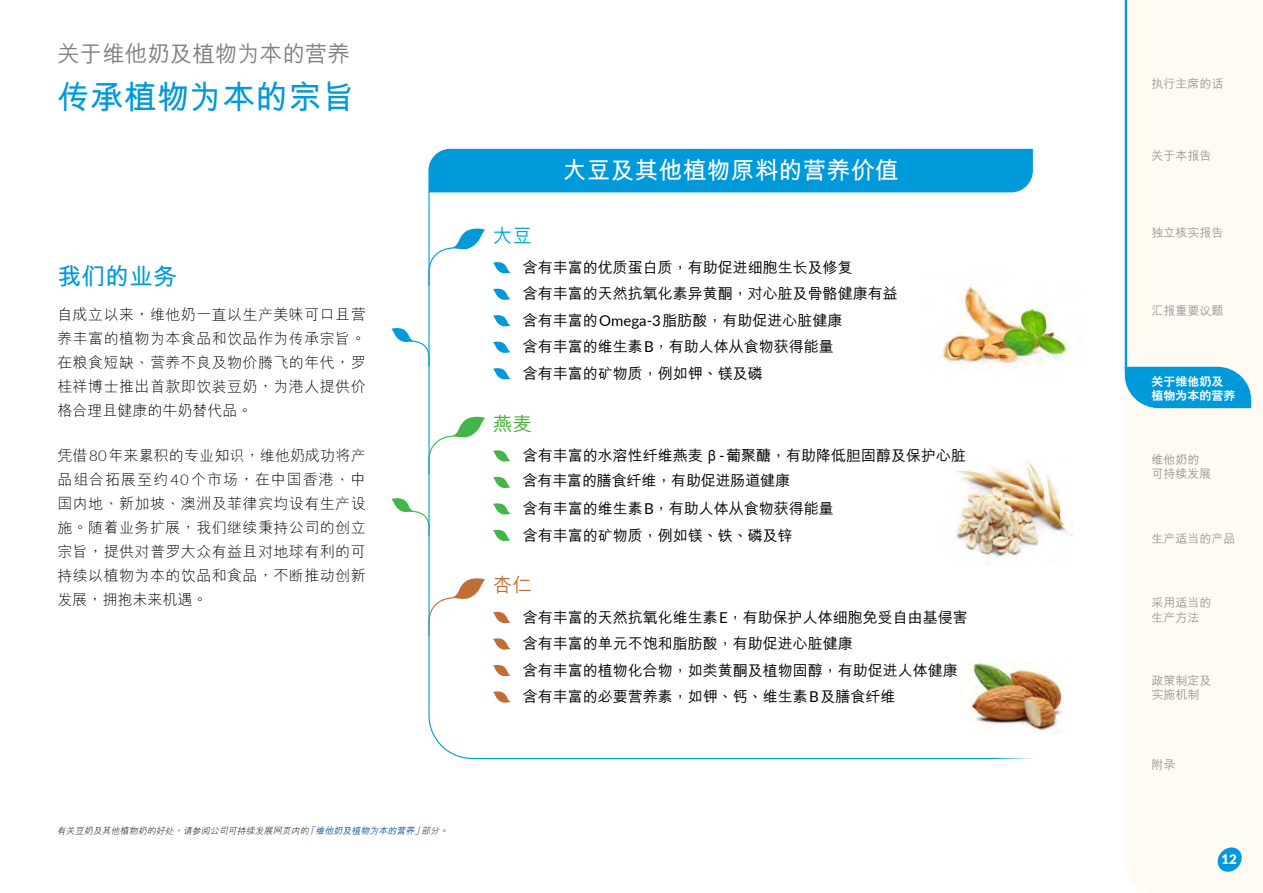
<style>
.page{position:relative;width:1263px;height:893px;background:#fff}
.page>*{position:absolute;margin:0;border:0;box-sizing:border-box;transform-origin:0 0}
.t1{font:700 33px "M Hei HKS";color:#0099d9}
.t2{font:700 24px "M Hei HKS";color:#fff}
.t3{font:700 24px "M Hei HKS";color:#0099d9}
.t4{font:500 22.5px "M Hei HKS";color:#808080}
.t5{font:500 19.5px "M Hei HKS";color:#00a6d9}
.t6{font:500 19.5px "M Hei HKS";color:#45b035}
.t7{font:500 19.5px "M Hei HKS";color:#c16e36}
.t8{font:500 15px/26.5px "M Hei HKS";color:#000}
.t9{font:300 15px/24px "M Hei HKS";letter-spacing:.03em;color:#000;text-align:justify}
.t10{font:900 13.2px "Lato";color:#fff}
.t11{font:500 12px/14.4px "M Hei HKS";color:#999}
.t12{font:800 12px/14.4px "C Hei 2 HKS";color:#fff}
.t13{font:italic 300 9px "M Hei HKS";color:#000}
.s1{font-family:"Lato"}
.s2{font-family:"Lato";font-weight:400}
.s3{font-weight:500;color:#15599f}
</style>
<div class="page">
<img style="left:1041px;top:672px;width:22px;height:59px">
<img style="left:1041px;top:311px;width:35px;height:49px">
<img style="left:1041px;top:474px;width:32px;height:62px">
<div style="left:1125px;top:0;width:138px;height:893px;background:#fffbf2"></div>
<hr style="left:1125px;top:0;width:2px;height:370px;background:#0099d9">
<svg style="left:1216px;top:846px;width:27px;height:27px"></svg>
<svg style="left:1124px;top:366px;width:128px;height:43px;background:#23a6dc"></svg>
<svg style="left:391px;top:498px;width:37px;height:25px"></svg>
<svg style="left:428px;top:193px;width:613px;height:567px"></svg>
<div style="left:428px;top:148px;width:605px;height:45px;background:#0099d9"></div>
<svg style="left:428px;top:227px;width:57px;height:60px"></svg>
<svg style="left:391px;top:327px;width:39px;height:40px"></svg>
<h3 class="t4" style="left:57px;top:37px;width:294px">關於維他奶及植物為本的營養</h3>
<h1 class="t1" style="left:57px;top:72px;width:298px">傳承植物為本的宗旨</h1>
<h2 class="t3" style="left:57px;top:259px;width:121px">我們的業務</h2>
<p class="t9" style="left:57px;top:302px;width:310px">自成立以來，維他奶一直以生產美味可口且營養豐富的植物為本食品和飲品作為傳承宗旨。在糧食短缺、營養不良及物價騰飛的年代，羅桂祥博士推出首款即飲裝豆奶，為港人提供價格合理且健康的牛奶替代品。</p>
<p class="t9" style="left:57px;top:443px;width:310px">凭借<span class="s1">80</span>年來累積的專業知識，維他奶成功將產品組合拓展至約<span class="s1">40</span>個市場，在中國香港、中國內地、新加坡、澳洲及菲律賓均設有生產設施。隨着業務擴展，我們繼續秉持公司的創立宗旨，提供對普羅大眾有益且對地球有利的可持續以植物為本的飲品和食品，不斷推動創新發展，擁抱未來機遇。</p>
<h3 class="t5" style="left:493px;top:221px;width:40px">大豆</h3>
<h2 class="t2" style="left:563px;top:153px;width:338px">大豆及其他植物原料的營養價值</h2>
<p class="t8" style="left:523px;top:253px;width:376px">含有豐富的優質蛋白質，有助促進細胞生長及修復<br>含有豐富的天然抗氧化素異黃酮，對心臟及骨骼健康有益含有豐富的<span class="s2">Omega-3</span>脂肪酸，有助促進心臟健康<br>含有豐富的維生素<span class="s2">B</span>，有助人體從食物獲得能量<br>含有豐富的礦物質，例如鉀、鎂及磷</p>
<h3 class="t6" style="left:493px;top:409px;width:40px">燕麥</h3>
<p class="t8" style="left:523px;top:442px;width:445px;line-height:25px">含有豐富的水溶性纖維燕麥β<span class="s2">-</span>葡聚醣，有助降低膽固醇及保護心臟含有豐富的膳食纖維，有助促進腸道健康</p>
<p class="t8" style="left:523px;top:494px;width:313px">含有豐富的維生素<span class="s2">B</span>，有助人體從食物獲得能量含有豐富的礦物質，例如鎂、鐵、磷及鋅</p>
<h3 class="t7" style="left:493px;top:571px;width:40px">杏仁</h3>
<p class="t8" style="left:523px;top:603px;width:447px">含有豐富的天然抗氧化維生素<span class="s2">E</span>，有助保護人體細胞免受自由基侵害含有豐富的單元不飽和脂肪酸，有助促進心臟健康<br>含有豐富的植物化合物，如類黃酮及植物固醇，有助促進人體健康含有豐富的必要營養素，如鉀、鈣、維生素<span class="s2">B</span>及膳食纖維</p>
<p class="t13" style="left:57px;top:825px;width:396px">有關豆奶及其他植物奶的好處，請參閱公司可持續發展網頁內的<span class="s3">「維他奶及植物為本的營養」</span>部分。</p>
<p class="t11" style="left:1151px;top:75px;width:73px">執行主席的話</p>
<p class="t11" style="left:1151px;top:147px;width:61px">關於本報告</p>
<p class="t11" style="left:1151px;top:225px;width:73px">獨立核實報告</p>
<p class="t11" style="left:1151px;top:303px;width:73px">匯報重要議題</p>
<p class="t12" style="left:1151px;top:374px;width:85px">關於維他奶及植物為本的營養</p>
<p class="t11" style="left:1151px;top:451px;width:61px">維他奶的可持續發展</p>
<p class="t11" style="left:1151px;top:530px;width:85px">生產適當的產品</p>
<p class="t11" style="left:1151px;top:595px;width:61px">採用適當的生產方法</p>
<p class="t11" style="left:1151px;top:672px;width:61px">政策制定及實施機制</p>
<p class="t11" style="left:1151px;top:756px;width:25px">附錄</p>
<p class="t10" style="left:1221px;top:850px;width:17px">12</p>
</div>
